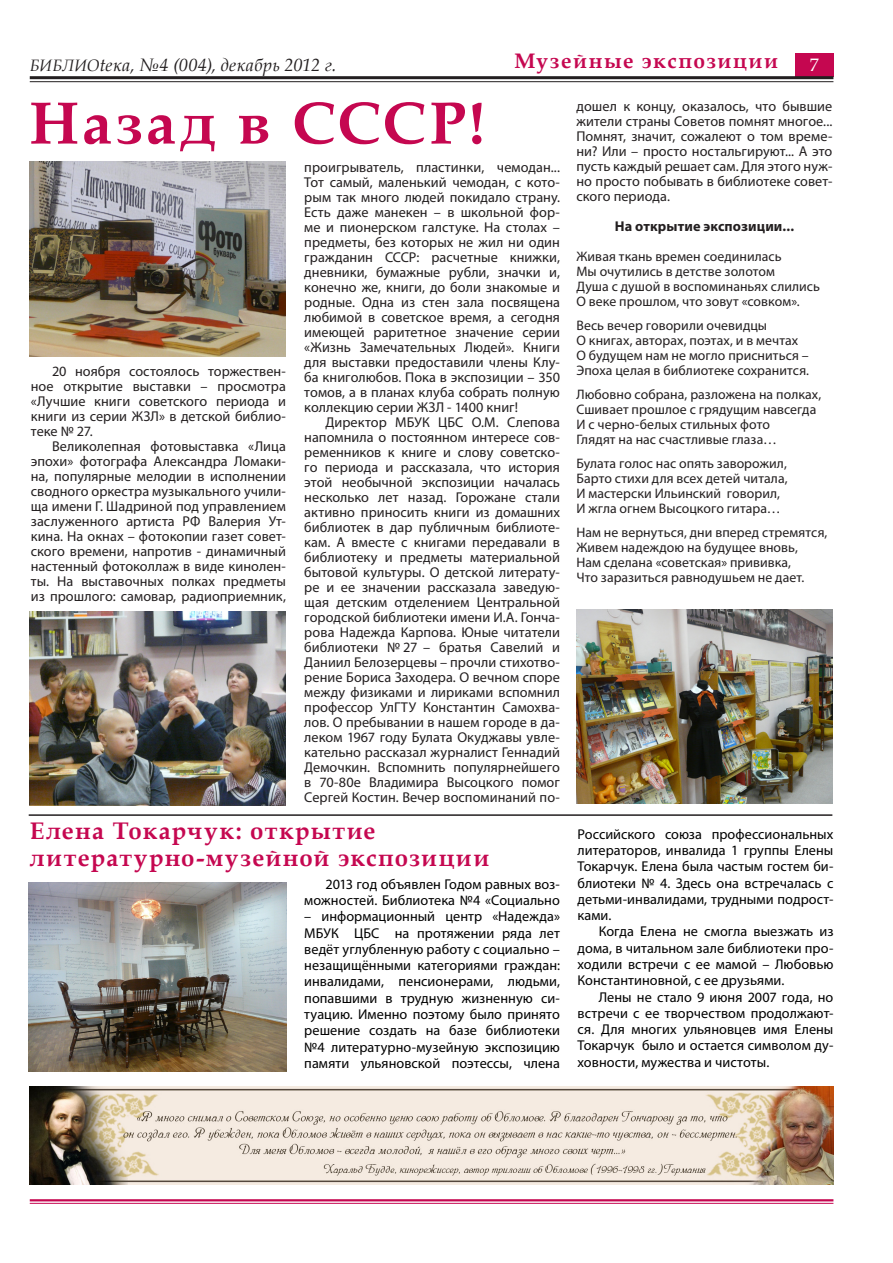
<style>
.page{position:relative;width:893px;height:1263px;background:#fff}
.page>*{position:absolute;margin:0;border:0;box-sizing:border-box;transform-origin:0 0}
.Заголовок{font:700 60px "Book Antiqua";letter-spacing:.055em;color:#c50750}
.Заголовок-2{font:700 24px "Book Antiqua";letter-spacing:.055em;color:#c50750}
.Заголовок-3{font:700 21px "Book Antiqua";letter-spacing:.07em;color:#c50750}
.t1{font:italic 18px "Book Antiqua";letter-spacing:.02em;color:#231f20}
.t2{font:18px "Book Antiqua";color:#fff}
.Заголовок-4{font:14.25px/15px "Myriad Pro";letter-spacing:.005em;color:#231f20;text-align:justify}
.Заголовок-5{font:14.25px/16.4px "Myriad Pro";letter-spacing:.005em;color:#000;text-align:justify}
.Заголовок-6{font:700 14.25px "Myriad Pro";letter-spacing:.01em;color:#231f20}
.Заголовок-7{font:13.8px "Myriad Pro";letter-spacing:.005em;color:#231f20}
.s1{font-size:16.5px}
</style>
<div class="page">
<div style="left:795px;top:53px;width:38px;height:23px;background:#c50750"></div>
<hr style="left:30px;top:76px;width:803px;height:3px;background:#231f20">
<hr style="left:30px;top:81px;width:803px;height:1px;background:#231f20">
<hr style="left:30px;top:1199px;width:803px;height:2px;background:#c50750">
<hr style="left:30px;top:1203px;width:803px;height:1px;background:#c50750">
<img style="left:30px;top:1086px;width:803px;height:98px">
<hr style="left:29px;top:814px;width:803px;height:2px;background:#231f20">
<img style="left:30px;top:161px;width:256px;height:195px">
<img style="left:28px;top:882px;width:258px;height:190px">
<img style="left:30px;top:611px;width:256px;height:195px">
<img style="left:576px;top:609px;width:256px;height:195px">
<p class="Заголовок-3" style="left:514px;top:47px;width:265px">Музейные экспозиции</p>
<p class="Заголовок-4" style="left:576px;top:98px;width:257px">дошел к концу, оказалось, что бывшие жители страны Советов помнят многое...<br>Помнят, значит, сожалеют о том време&shy;ни? Или – просто ностальгируют... А это пусть каждый решает сам. Для этого нуж&shy;но просто побывать в библиотеке совет&shy;ского периода.</p>
<p class="Заголовок-6" style="left:615px;top:217px;width:181px">На открытие экспозиции...</p>
<p class="Заголовок-7" style="left:576px;top:248px;width:207px">Живая ткань времен соединилась</p>
<p class="Заголовок-7" style="left:576px;top:263px;width:200px">Мы очутились в детстве золотом</p>
<p class="Заголовок-7" style="left:576px;top:278px;width:245px">Душа с душой в воспоминаньях слились</p>
<p class="Заголовок-7" style="left:576px;top:293px;width:225px">О веке прошлом, что зовут «совком».</p>
<p class="Заголовок-7" style="left:576px;top:317px;width:192px">Весь вечер говорили очевидцы</p>
<p class="Заголовок-7" style="left:576px;top:332px;width:223px">О книгах, авторах, поэтах, и в мечтах</p>
<p class="Заголовок-7" style="left:576px;top:347px;width:234px">О будущем нам не могло присниться –</p>
<p class="Заголовок-7" style="left:576px;top:362px;width:234px">Эпоха целая в библиотеке сохранится.</p>
<p class="Заголовок-7" style="left:576px;top:386px;width:246px">Любовно собрана, разложена на полках,</p>
<p class="Заголовок-7" style="left:576px;top:401px;width:241px">Сшивает прошлое с грядущим навсегда</p>
<p class="Заголовок-7" style="left:576px;top:416px;width:195px">И с черно-белых стильных фото</p>
<p class="Заголовок-7" style="left:576px;top:431px;width:202px">Глядят на нас счастливые глаза…</p>
<p class="Заголовок-7" style="left:576px;top:455px;width:212px">Булата голос нас опять заворожил,</p>
<p class="Заголовок-7" style="left:576px;top:470px;width:213px">Барто стихи для всех детей читала,</p>
<p class="Заголовок-7" style="left:576px;top:485px;width:205px">И мастерски Ильинский говорил,</p>
<p class="Заголовок-7" style="left:576px;top:500px;width:205px">И жгла огнем Высоцкого гитара…</p>
<p class="Заголовок-7" style="left:576px;top:524px;width:252px">Нам не вернуться, дни вперед стремятся,</p>
<p class="Заголовок-7" style="left:576px;top:539px;width:223px">Живем надеждою на будущее вновь,</p>
<p class="Заголовок-7" style="left:576px;top:554px;width:216px">Нам сделана «советская» прививка,</p>
<p class="Заголовок-7" style="left:576px;top:569px;width:229px">Что заразиться равнодушьем не дает.</p>
<p class="t1" style="left:30px;top:52px;width:308px"><span class="s1">БИБЛИО</span>tека, №4 (004), декабрь 2012 г.</p>
<p class="t2" style="left:810px;top:52px;width:10px">7</p>
<p class="Заголовок" style="left:29px;top:82px;width:457px">Назад в СССР!</p>
<p class="Заголовок-4" style="left:304px;top:160px;width:257px">проигрыватель, пластинки, чемодан...<br>Тот самый, маленький чемодан, с кото&shy;рым так много людей покидало страну.<br>Есть даже манекен – в школьной фор&shy;ме и пионерском галстуке. На столах – предметы, без которых не жил ни один гражданин СССР: расчетные книжки, дневники, бумажные рубли, значки и, конечно же, книги, до боли знакомые и родные. Одна из стен зала посвящена любимой в советское время, а сегодня имеющей раритетное значение серии «Жизнь Замечательных Людей». Книги для выставки предоставили члены Клу&shy;ба книголюбов. Пока в экспозиции – 350 томов, а в планах клуба собрать полную коллекцию серии ЖЗЛ - 1400 книг!</p>
<p class="Заголовок-4" style="left:304px;top:415px;width:257px;text-indent:21px">Директор МБУК ЦБС О.М. Слепова напомнила о постоянном интересе сов&shy;ременников к книге и слову советско&shy;го периода и рассказала, что история этой необычной экспозиции началась несколько лет назад. Горожане стали активно приносить книги из домашних библиотек в дар публичным библиоте&shy;кам. А вместе с книгами передавали в библиотеку и предметы материальной бытовой культуры. О детской литерату&shy;ре и ее значении рассказала заведую&shy;щая детским отделением Центральной городской библиотеки имени И.А. Гонча&shy;рова Надежда Карпова. Юные читатели библиотеки № 27 – братья Савелий и Даниил Белозерцевы – прочли стихотво&shy;рение Бориса Заходера. О вечном споре между физиками и лириками вспомнил профессор УлГТУ Константин Самохва&shy;лов. О пребывании в нашем городе в да&shy;леком 1967 году Булата Окуджавы увле&shy;кательно рассказал журналист Геннадий Демочкин. Вспомнить популярнейшего в 70-80е Владимира Высоцкого помог Сергей Костин. Вечер воспоминаний по-</p>
<p class="Заголовок-4" style="left:31px;top:363px;width:257px;text-indent:21px">20 ноября состоялось торжествен&shy;ное открытие выставки – просмотра «Лучшие книги советского периода и книги из серии ЖЗЛ» в детской библио&shy;теке № 27.</p>
<p class="Заголовок-4" style="left:31px;top:438px;width:257px;text-indent:21px">Великолепная фотовыставка «Лица эпохи» фотографа Александра Ломаки&shy;на, популярные мелодии в исполнении сводного оркестра музыкального учили&shy;ща имени Г. Шадриной под управлением заслуженного артиста РФ Валерия Ут&shy;кина. На окнах – фотокопии газет совет&shy;ского времени, напротив - динамичный настенный фотоколлаж в виде кинолен&shy;ты. На выставочных полках предметы из прошлого: самовар, радиоприемник,</p>
<p class="Заголовок-2" style="left:30px;top:815px;width:347px">Елена Токарчук: открытие</p>
<p class="Заголовок-2" style="left:30px;top:842px;width:461px">литературно-музейной экспозиции</p>
<p class="Заголовок-5" style="left:304px;top:876px;width:257px;text-align:right">2013 год объявлен Годом равных воз&shy;можностей. Библиотека №4 «Социально</p>
<p class="Заголовок-5" style="left:304px;top:908px;width:257px">– информационный центр «Надежда» МБУК ЦБС на протяжении ряда лет ведёт углубленную работу с социально – незащищёнными категориями граждан: инвалидами, пенсионерами, людьми, попавшими в трудную жизненную си&shy;туацию. Именно поэтому было принято решение создать на базе библиотеки №4 литературно-музейную экспозицию памяти ульяновской поэтессы, члена</p>
<p class="Заголовок-5" style="left:578px;top:826px;width:257px">Российского союза профессиональных литераторов, инвалида 1 группы Елены Токарчук. Елена была частым гостем би&shy;блиотеки № 4. Здесь она встречалась с детьми-инвалидами, трудными подрост&shy;ками.</p>
<p class="Заголовок-5" style="left:578px;top:923px;width:257px;text-indent:21px">Когда Елена не смогла выезжать из дома, в читальном зале библиотеки про&shy;ходили встречи с ее мамой – Любовью Константиновной, с ее друзьями.</p>
<p class="Заголовок-5" style="left:578px;top:988px;width:257px;text-indent:21px">Лены не стало 9 июня 2007 года, но встречи с ее творчеством продолжают&shy;ся. Для многих ульяновцев имя Елены Токарчук было и остается символом ду&shy;ховности, мужества и чистоты.</p>
</div>
